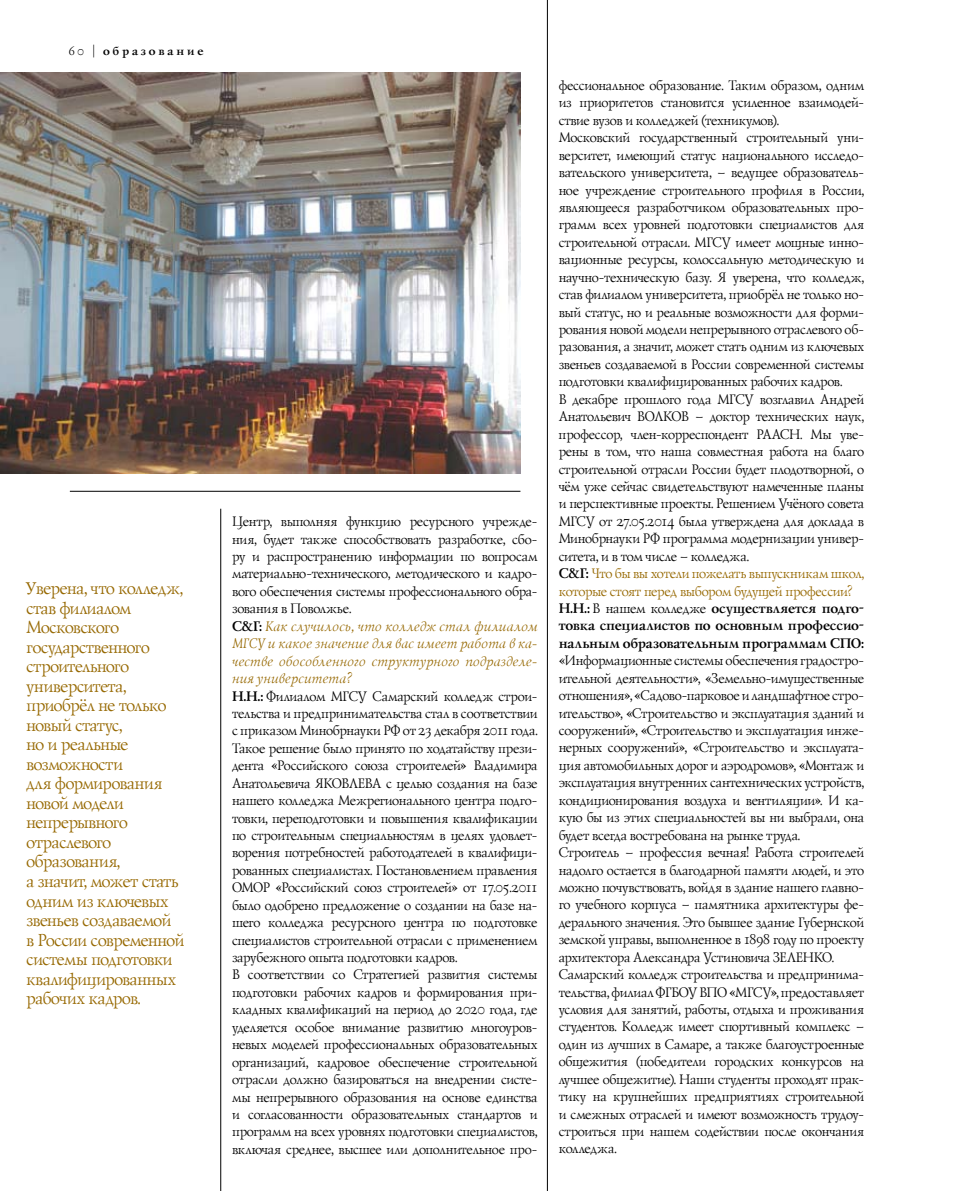
<style>
.page{position:relative;width:957px;height:1191px;background:#fff}
.page>*{position:absolute;margin:0;border:0;box-sizing:border-box;transform-origin:0 0}
.t1{font:18px/19.5px "Lazurski Exp Od CTT";letter-spacing:-.015em;color:#966801;scale:.96 1}
.t2{font:14.25px/17.4px "Lazurski Exp Od CTT";letter-spacing:-.005em;color:#000;scale:.96 1}
.t3{font:700 14.25px/17.4px "Lazurski C";letter-spacing:.005em;color:#000;text-align:justify;scale:.96 1}
.t4{font:700 12px "Lazurski C";letter-spacing:.24em;color:#000}
.s1{font-family:"Lazurski Exp Od CTT";font-weight:400}
.s2{font-family:"Minion Pro"}
.s3{font-family:"Lazurski C";font-weight:700}
.s4{font-style:italic;color:#966801}
.s5{color:#966801}
.s6{font-style:inherit}
</style>
<div class="page">
<img style="left:0;top:73px;width:520px;height:401px">
<hr style="left:220px;top:509px;width:1px;height:682px;background:#000">
<hr style="left:547px;top:0;width:1px;height:1191px;background:#000">
<hr style="left:70px;top:491px;width:450px;height:1px;background:#000">
<p class="t4" style="left:68px;top:43px;width:136px"><span class="s1">60 |</span> образование</p>
<p class="t1" style="left:26px;top:578px;width:167px"><span class="s2">У</span>верена, что колледж, став филиалом<br>Московского государственного строительного университета, приобрёл не только новый статус,<br>но и реальные возможности<br>для формирования новой модели непрерывного отраслевого образования,<br>а значит, может стать одним из ключевых звеньев создаваемой<br>в России современной системы подготовки квалифицированных рабочих кадров.</p>
<p class="t2" style="left:231px;top:512px;width:320px">Центр, выполняя функцию ресурсного учрежде&shy;ния, будет также способствовать разработке, сбо&shy;ру и распространению информации по вопросам материально-технического, методического и кадро&shy;вого обеспечения системы профессионального обра&shy;зования в Поволжье.<br><span class="s3">С&amp;Г:</span> <span class="s4">Как случилось, что колледж стал филиалом МГСУ и какое значение для вас имеет работа в ка&shy;честве обособленного структурного подразделе&shy;ния университета?<br></span><span class="s3">Н.Н.:</span> Филиалом МГСУ Самарский колледж строи&shy;тельства и предпринимательства стал в соответствии с приказом Минобрнауки РФ от 23 декабря 2011 года.<br>Такое решение было принято по ходатайству прези&shy;дента «Российского союза строителей» Владимира Анатольевича Яковлева с целью создания на базе нашего колледжа Межрегионального центра подго&shy;товки, переподготовки и повышения квалификации по строительным специальностям в целях удовлет&shy;ворения потребностей работодателей в квалифици&shy;рованных специалистах. Постановлением правления ОМОР «Российский союз строителей» от 17.05.2011 было одобрено предложение о создании на базе на&shy;шего колледжа ресурсного центра по подготовке специалистов строительной отрасли с применением зарубежного опыта подготовки кадров.<br>В соответствии со Стратегией развития системы подготовки рабочих кадров и формирования при&shy;кладных квалификаций на период до 2020 года, где уделяется особое внимание развитию многоуров&shy;невых моделей профессиональных образовательных организаций, кадровое обеспечение строительной отрасли должно базироваться на внедрении систе&shy;мы непрерывного образования на основе единства и согласованности образовательных стандартов и программ на всех уровнях подготовки специалистов, включая среднее, высшее или дополнительное про-</p>
<p class="t2" style="left:558px;top:76px;width:320px">фессиональное образование. Таким образом, одним из приоритетов становится усиленное взаимодей&shy;ствие вузов и колледжей (техникумов).<br>Московский государственный строительный уни&shy;верситет, имеющий статус национального исследо&shy;вательского университета, – ведущее образователь&shy;ное учреждение строительного профиля в России, являющееся разработчиком образовательных про&shy;грамм всех уровней подготовки специалистов для строительной отрасли. МГСУ имеет мощные инно&shy;вационные ресурсы, колоссальную методическую и научно-техническую базу. Я уверена, что колледж, став филиалом университета, приобрёл не только но&shy;вый статус, но и реальные возможности для форми&shy;рования новой модели непрерывного отраслевого об&shy;разования, а значит, может стать одним из ключевых звеньев создаваемой в России современной системы подготовки квалифицированных рабочих кадров.<br>В декабре прошлого года МГСУ возглавил Андрей Анатольевич Волков</p>
<p class="t2" style="left:558px;top:407px;width:320px;text-indent:136px">– доктор технических наук, профессор, член-корреспондент РААСН. Мы уве&shy;рены в том, что наша совместная работа на благо строительной отрасли России будет плодотворной, о чём уже сейчас свидетельствуют намеченные планы и перспективные проекты. Решением Учёного совета МГСУ от 27.05.2014 была утверждена для доклада в Минобрнауки РФ программа модернизации универ&shy;ситета, и в том числе – колледжа.<br><span class="s3">С&amp;Г:</span> <span class="s5">Что бы вы хотели пожелать выпускникам школ, которые стоят перед выбором будущей профессии?</span></p>
<p class="t3" style="left:558px;top:599px;width:320px"><span class="s6">Н.Н.:</span> <span class="s1">В нашем колледже</span> осуществляется подго&shy;товка специалистов по основным профессио&shy;нальным образовательным программам СПО:</p>
<p class="t2" style="left:558px;top:651px;width:320px">«Информационные системы обеспечения градостро&shy;ительной деятельности», «Земельно-имущественные отношения», «Садово-парковое и ландшафтное стро&shy;ительство», «Строительство и эксплуатация зданий и сооружений», «Строительство и эксплуатация инже&shy;нерных сооружений», «Строительство и эксплуата&shy;ция автомобильных дорог и аэродромов», «Монтаж и эксплуатация внутренних сантехнических устройств, кондиционирования воздуха и вентиляции». И ка&shy;кую бы из этих специальностей вы ни выбрали, она будет всегда востребована на рынке труда.<br>Строитель – профессия вечная! Работа строителей надолго остается в благодарной памяти людей, и это можно почувствовать, войдя в здание нашего главно&shy;го учебного корпуса – памятника архитектуры фе&shy;дерального значения. Это бывшее здание Губернской земской управы, выполненное в 1898 году по проекту архитектора Александра Устиновича Зеленко</p>
<p class="t2" style="left:558px;top:947px;width:320px;text-indent:273px">.<br>Самарский колледж строительства и предпринима&shy;тельства, филиал ФГБОУ ВПО «МГСУ», предоставляет условия для занятий, работы, отдыха и проживания студентов. Колледж имеет спортивный комплекс – один из лучших в Самаре, а также благоустроенные общежития (победители городских конкурсов на лучшее общежитие). Наши студенты проходят прак&shy;тику на крупнейших предприятиях строительной и смежных отраслей и имеют возможность трудоу&shy;строиться при нашем содействии после окончания колледжа.</p>
</div>
